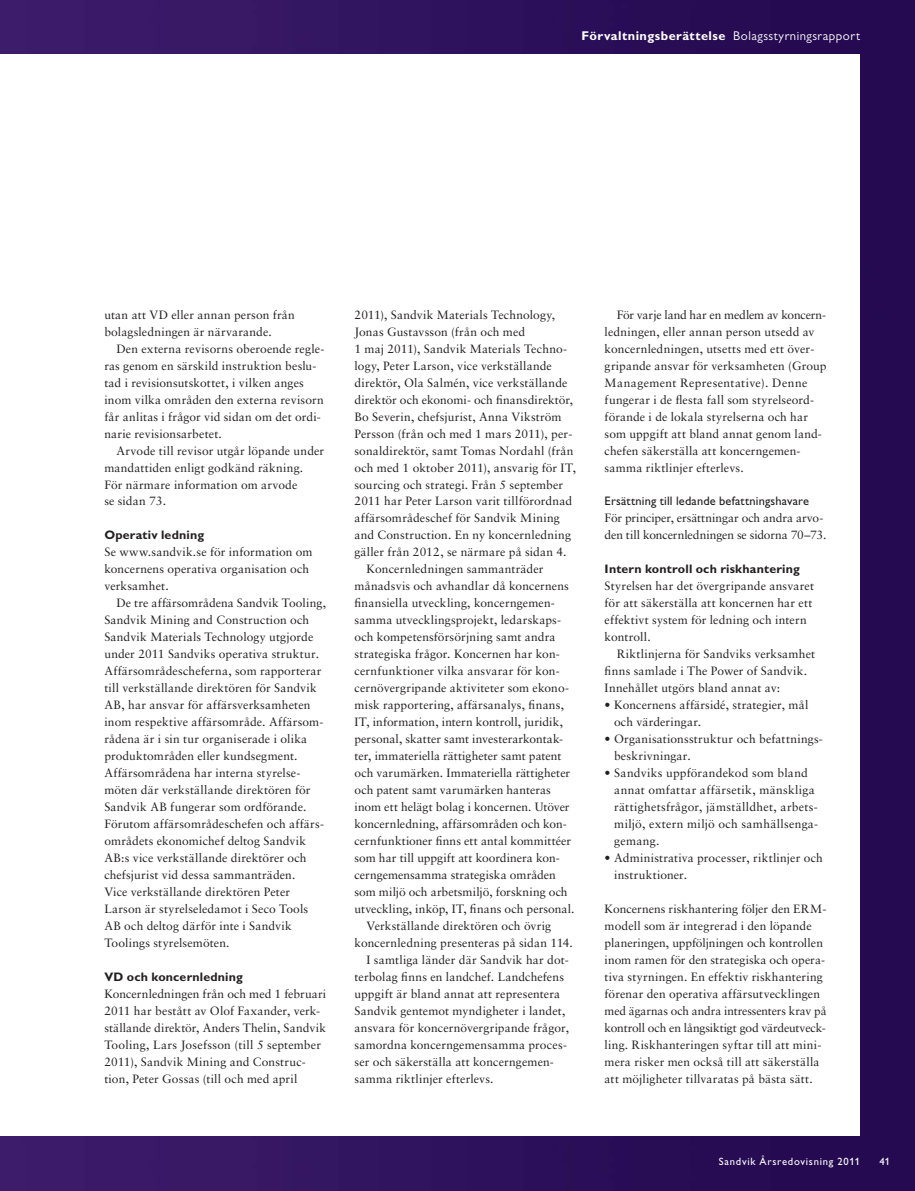
<style>
.page{position:relative;width:915px;height:1191px;background:#fff}
.page>*{position:absolute;margin:0;border:0;box-sizing:border-box;transform-origin:0 0}
.t1{font:700 12.75px "Gill Alt One";letter-spacing:.035em;color:#fff}
.t2{font:700 12.45px "Gill Alt One";letter-spacing:.015em;color:#231f20}
.t3{font:12.45px "Gill Alt One";letter-spacing:.015em;color:#231f20}
.t4{font:12px/17px "Sabon";letter-spacing:.01em;color:#231f20}
.t5{font:10.65px "Gill Alt One";letter-spacing:.07em;color:#fff}
.s1{font-weight:400}
</style>
<div class="page">
<img style="left:0;top:0;width:914px;height:1190px">
<div style="left:0;top:55px;width:859px;height:1081px;background:#fff"></div>
<p class="t1" style="left:581px;top:31px;width:280px">Förvaltningsberättelse <span class="s1">Bolagsstyrningsrapport</span></p>
<p class="t4" style="left:104px;top:307px;width:192px">utan att VD eller annan person från bolagsledningen är närvarande.</p>
<p class="t4" style="left:104px;top:341px;width:221px;text-indent:12px">Den externa revisorns oberoende regle&shy;ras genom en särskild instruktion beslu&shy;tad i revisionsutskottet, i vilken anges inom vilka områden den externa revisorn får anlitas i frågor vid sidan om det ordi&shy;narie revisionsarbetet.</p>
<p class="t4" style="left:104px;top:443px;width:221px;text-indent:12px">Arvode till revisor utgår löpande under mandattiden enligt godkänd räkning.<br>För närmare information om arvode<br>se sidan 73.</p>
<p class="t2" style="left:104px;top:530px;width:101px">Operativ ledning</p>
<p class="t4" style="left:104px;top:545px;width:210px">Se www.sandvik.se för information om koncernens operativa organisation och verksamhet.</p>
<p class="t4" style="left:104px;top:596px;width:223px;text-indent:12px">De tre affärsområdena Sandvik Tooling, Sandvik Mining and Construction och Sandvik Materials Technology utgjorde under 2011 Sandviks operativa struktur.<br>Affärsområdescheferna, som rapporterar till verkställande direktören för Sandvik AB, har ansvar för affärsverksamheten inom respektive affärsområde. Affärsom&shy;rådena är i sin tur organiserade i olika produktområden eller kundsegment.<br>Affärsområdena har interna styrelse&shy;möten där verkställande direktören för Sandvik AB fungerar som ordförande.<br>Förutom affärsområdeschefen och affärs&shy;områdets ekonomichef deltog Sandvik AB:s vice verkställande direktörer och chefsjurist vid dessa sammanträden.<br>Vice verkställande direktören Peter Larson är styrelseledamot i Seco Tools AB och deltog därför inte i Sandvik Toolings styrelsemöten.</p>
<p class="t2" style="left:104px;top:972px;width:140px">VD och koncernledning</p>
<p class="t4" style="left:104px;top:986px;width:223px">Koncernledningen från och med 1 februari 2011 har bestått av Olof Faxander, verk&shy;ställande direktör, Anders Thelin, Sandvik Tooling, Lars Josefsson (till 5 september 2011), Sandvik Mining and Construc&shy;tion, Peter Gossas (till och med april</p>
<p class="t4" style="left:354px;top:307px;width:202px">2011), Sandvik Materials Technology,</p>
<p class="t4" style="left:354px;top:324px;width:172px">Jonas Gustavsson (från och med</p>
<p class="t4" style="left:354px;top:341px;width:214px">1 maj 2011), Sandvik Materials Techno-</p>
<p class="t4" style="left:354px;top:358px;width:199px">logy, Peter Larson, vice verkställande</p>
<p class="t4" style="left:354px;top:375px;width:214px">direktör, Ola Salmén, vice verkställande</p>
<p class="t4" style="left:354px;top:392px;width:220px">direktör och ekonomi- och finansdirektör,</p>
<p class="t4" style="left:354px;top:409px;width:208px">Bo Severin, chefsjurist, Anna Vikström</p>
<p class="t4" style="left:354px;top:426px;width:219px">Persson (från och med 1 mars 2011), per-</p>
<p class="t4" style="left:354px;top:443px;width:220px">sonaldirektör, samt Tomas Nordahl (från</p>
<p class="t4" style="left:354px;top:460px;width:223px">och med 1 oktober 2011), ansvarig för IT,</p>
<p class="t4" style="left:354px;top:477px;width:210px">sourcing och strategi. Från 5 september</p>
<p class="t4" style="left:354px;top:494px;width:219px">2011 har Peter Larson varit tillförordnad</p>
<p class="t4" style="left:354px;top:511px;width:207px">affärsområdeschef för Sandvik Mining</p>
<p class="t4" style="left:354px;top:528px;width:218px">and Construction. En ny koncernledning</p>
<p class="t4" style="left:354px;top:545px;width:213px">gäller från 2012, se närmare på sidan 4.</p>
<p class="t4" style="left:366px;top:562px;width:178px">Koncernledningen sammanträder</p>
<p class="t4" style="left:354px;top:579px;width:216px">månadsvis och avhandlar då koncernens</p>
<p class="t4" style="left:354px;top:596px;width:202px">finansiella utveckling, koncerngemen-</p>
<p class="t4" style="left:354px;top:612px;width:208px">samma utvecklingsprojekt, ledarskaps-</p>
<p class="t4" style="left:354px;top:629px;width:202px">och kompetensförsörjning samt andra</p>
<p class="t4" style="left:354px;top:646px;width:207px">strategiska frågor. Koncernen har kon-</p>
<p class="t4" style="left:354px;top:663px;width:207px">cernfunktioner vilka ansvarar för kon-</p>
<p class="t4" style="left:354px;top:680px;width:216px">cernövergripande aktiviteter som ekono-</p>
<p class="t4" style="left:354px;top:697px;width:211px">misk rapportering, affärsanalys, finans,</p>
<p class="t4" style="left:354px;top:714px;width:210px">IT, information, intern kontroll, juridik,</p>
<p class="t4" style="left:354px;top:731px;width:210px">personal, skatter samt investerarkontak-</p>
<p class="t4" style="left:354px;top:748px;width:208px">ter, immateriella rättigheter samt patent</p>
<p class="t4" style="left:354px;top:765px;width:217px">och varumärken. Immateriella rättigheter</p>
<p class="t4" style="left:354px;top:782px;width:198px">och patent samt varumärken hanteras</p>
<p class="t4" style="left:354px;top:799px;width:216px">inom ett helägt bolag i koncernen. Utöver</p>
<p class="t4" style="left:354px;top:816px;width:214px">koncernledning, affärsområden och kon-</p>
<p class="t4" style="left:354px;top:833px;width:218px">cernfunktioner finns ett antal kommittéer</p>
<p class="t4" style="left:354px;top:850px;width:207px">som har till uppgift att koordinera kon-</p>
<p class="t4" style="left:354px;top:867px;width:203px">cerngemensamma strategiska områden</p>
<p class="t4" style="left:354px;top:884px;width:215px">som miljö och arbetsmiljö, forskning och</p>
<p class="t4" style="left:354px;top:901px;width:221px">utveckling, inköp, IT, finans och personal.</p>
<p class="t4" style="left:366px;top:918px;width:186px">Verkställande direktören och övrig</p>
<p class="t4" style="left:354px;top:935px;width:220px">koncernledning presenteras på sidan 114.</p>
<p class="t4" style="left:366px;top:952px;width:204px">I samtliga länder där Sandvik har dot-</p>
<p class="t4" style="left:354px;top:969px;width:211px">terbolag finns en landchef. Landchefens</p>
<p class="t4" style="left:354px;top:986px;width:207px">uppgift är bland annat att representera</p>
<p class="t4" style="left:354px;top:1003px;width:212px">Sandvik gentemot myndigheter i landet,</p>
<p class="t4" style="left:354px;top:1020px;width:216px">ansvara för koncernövergripande frågor,</p>
<p class="t4" style="left:354px;top:1037px;width:214px">samordna koncerngemensamma proces-</p>
<p class="t4" style="left:354px;top:1054px;width:201px">ser och säkerställa att koncerngemen-</p>
<p class="t4" style="left:354px;top:1071px;width:141px">samma riktlinjer efterlevs.</p>
<p class="t4" style="left:604px;top:307px;width:223px;text-indent:12px">För varje land har en medlem av koncern&shy;ledningen, eller annan person utsedd av koncernledningen, utsetts med ett över&shy;gripande ansvar för verksamheten (Group Management Representative). Denne fungerar i de flesta fall som styrelseord&shy;förande i de lokala styrelserna och har som uppgift att bland annat genom land&shy;chefen säkerställa att koncerngemen&shy;samma riktlinjer efterlevs.</p>
<p class="t3" style="left:604px;top:496px;width:206px">Ersättning till ledande befattningshavare</p>
<p class="t4" style="left:604px;top:511px;width:223px">För principer, ersättningar och andra arvo&shy;den till koncernledningen se sidorna 70–73.</p>
<p class="t2" style="left:604px;top:564px;width:196px">Intern kontroll och riskhantering</p>
<p class="t4" style="left:604px;top:579px;width:211px">Styrelsen har det övergripande ansvaret för att säkerställa att koncernen har ett effektivt system för ledning och intern kontroll.</p>
<p class="t4" style="left:604px;top:646px;width:212px;text-indent:12px">Riktlinjerna för Sandviks verksamhet finns samlade i The Power of Sandvik.<br>Innehållet utgörs bland annat av:</p>
<p class="t4" style="left:613px;top:697px;width:196px;text-indent:-9px">• Koncernens affärsidé, strategier, mål och värderingar.</p>
<p class="t4" style="left:613px;top:731px;width:210px;text-indent:-9px">• Organisationsstruktur och befattnings&shy;beskrivningar.</p>
<p class="t4" style="left:614px;top:765px;width:205px;text-indent:-10px">• Sandviks uppförandekod som bland annat omfattar affärsetik, mänskliga rättighetsfrågor, jämställdhet, arbets&shy;miljö, extern miljö och samhällsenga&shy;gemang.</p>
<p class="t4" style="left:613px;top:850px;width:210px;text-indent:-9px">• Administrativa processer, riktlinjer och instruktioner.</p>
<p class="t4" style="left:604px;top:901px;width:223px">Koncernens riskhantering följer den ERM&shy;modell som är integrerad i den löpande planeringen, uppföljningen och kontrollen inom ramen för den strategiska och opera&shy;tiva styrningen. En effektiv riskhantering förenar den operativa affärsutvecklingen med ägarnas och andra intressenters krav på kontroll och en långsiktigt god värdeutveck&shy;ling. Riskhanteringen syftar till att mini&shy;mera risker men också till att säkerställa att möjligheter tillvaratas på bästa sätt.</p>
<p class="t5" style="left:718px;top:1157px;width:143px">Sandvik Årsredovisning 2011</p>
<p class="t5" style="left:879px;top:1157px;width:12px">41</p>
</div>
